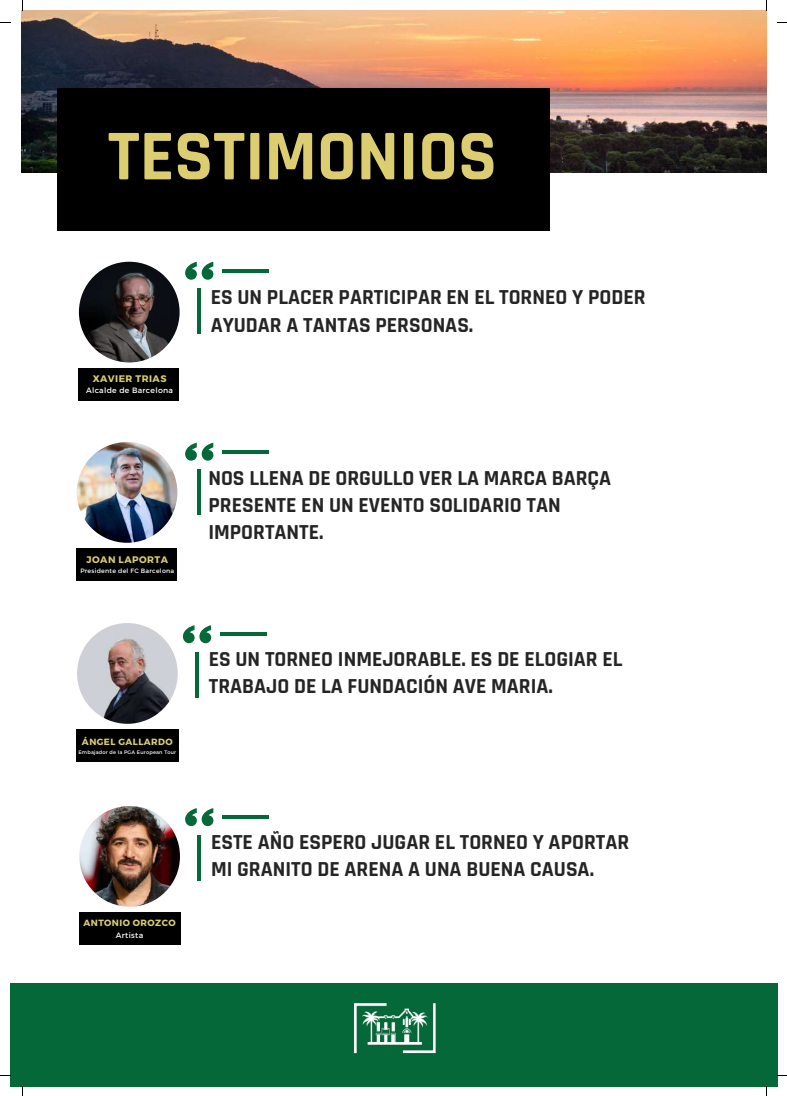
<style>
.page{position:relative;width:787px;height:1096px;background:#fff}
.page>*{position:absolute;margin:0;border:0;box-sizing:border-box;transform-origin:0 0}
.t1{font:700 72.12px "Rajdhani";color:#dcce70}
.t2{font:700 21.62px/27.4px "Rajdhani";color:#252525}
.t3{font:700 9.5px "Montserrat";letter-spacing:.045em;color:#dcce70}
.t4{font:700 9px "Montserrat";letter-spacing:.045em;color:#dcce70}
.t5{font:7.75px "Montserrat";letter-spacing:.04em;color:#fff}
.t6{font:6.25px "Montserrat";letter-spacing:.04em;color:#fff}
.t7{font:5px "Montserrat";letter-spacing:.04em;color:#fff}
</style>
<div class="page">
<img style="left:79px;top:262px;width:101px;height:100px;border-radius:50%">
<img style="left:77px;top:442px;width:100px;height:100px;border-radius:50%">
<img style="left:77px;top:623px;width:101px;height:100px;border-radius:50%">
<div style="left:10px;top:983px;width:767px;height:103px;background:#056839"></div>
<img style="left:22px;top:10px;width:744px;height:163px">
<div style="left:79px;top:368px;width:100px;height:32px;background:#000"></div>
<div style="left:76px;top:548px;width:100px;height:33px;background:#000"></div>
<div style="left:77px;top:729px;width:101px;height:33px;background:#000"></div>
<hr style="left:222px;top:269px;width:46px;height:3px;background:#056839">
<hr style="left:198px;top:289px;width:3px;height:45px;background:#056839">
<svg style="left:185px;top:262px;width:28px;height:18px"></svg>
<hr style="left:222px;top:450px;width:46px;height:3px;background:#056839">
<hr style="left:198px;top:469px;width:3px;height:46px;background:#056839">
<svg style="left:185px;top:442px;width:28px;height:18px"></svg>
<hr style="left:220px;top:632px;width:46px;height:3px;background:#056839">
<hr style="left:196px;top:652px;width:3px;height:45px;background:#056839">
<svg style="left:183px;top:625px;width:28px;height:18px"></svg>
<img style="left:354px;top:1003px;width:82px;height:51px">
<img style="left:79px;top:805px;width:101px;height:101px;border-radius:50%">
<div style="left:79px;top:912px;width:101px;height:32px;background:#000"></div>
<hr style="left:222px;top:815px;width:46px;height:3px;background:#056839">
<hr style="left:198px;top:835px;width:3px;height:45px;background:#056839">
<svg style="left:185px;top:808px;width:28px;height:18px"></svg>
<div style="left:57px;top:88px;width:492px;height:143px;background:#000"></div>
<h1 class="t1" style="left:108px;top:112px;width:391px">TESTIMONIOS</h1>
<p class="t3" style="left:93px;top:372px;width:75px">XAVIER TRIAS</p>
<p class="t5" style="left:86px;top:385px;width:88px">Alcalde de Barcelona</p>
<p class="t3" style="left:87px;top:554px;width:83px">JOAN LAPORTA</p>
<p class="t6" style="left:80px;top:567px;width:95px">Presidente del FC Barcelona</p>
<p class="t4" style="left:82px;top:735px;width:92px">ÁNGEL GALLARDO</p>
<p class="t7" style="left:79px;top:748px;width:99px">Embajador de la PGA European Tour</p>
<p class="t4" style="left:84px;top:917px;width:94px">ANTONIO OROZCO</p>
<p class="t5" style="left:116px;top:929px;width:29px">Artista</p>
<p class="t2" style="left:211px;top:284px;width:436px">ES UN PLACER PARTICIPAR EN EL TORNEO Y PODER<br>AYUDAR A TANTAS PERSONAS.</p>
<p class="t2" style="left:208px;top:464px;width:404px">NOS LLENA DE ORGULLO VER LA MARCA BARÇA<br>PRESENTE EN UN EVENTO SOLIDARIO TAN<br>IMPORTANTE.</p>
<p class="t2" style="left:209px;top:645px;width:415px">ES UN TORNEO INMEJORABLE. ES DE ELOGIAR EL<br>TRABAJO DE LA FUNDACIÓN AVE MARIA.</p>
<p class="t2" style="left:211px;top:828px;width:420px">ESTE AÑO ESPERO JUGAR EL TORNEO Y APORTAR<br>MI GRANITO DE ARENA A UNA BUENA CAUSA.</p>
</div>
